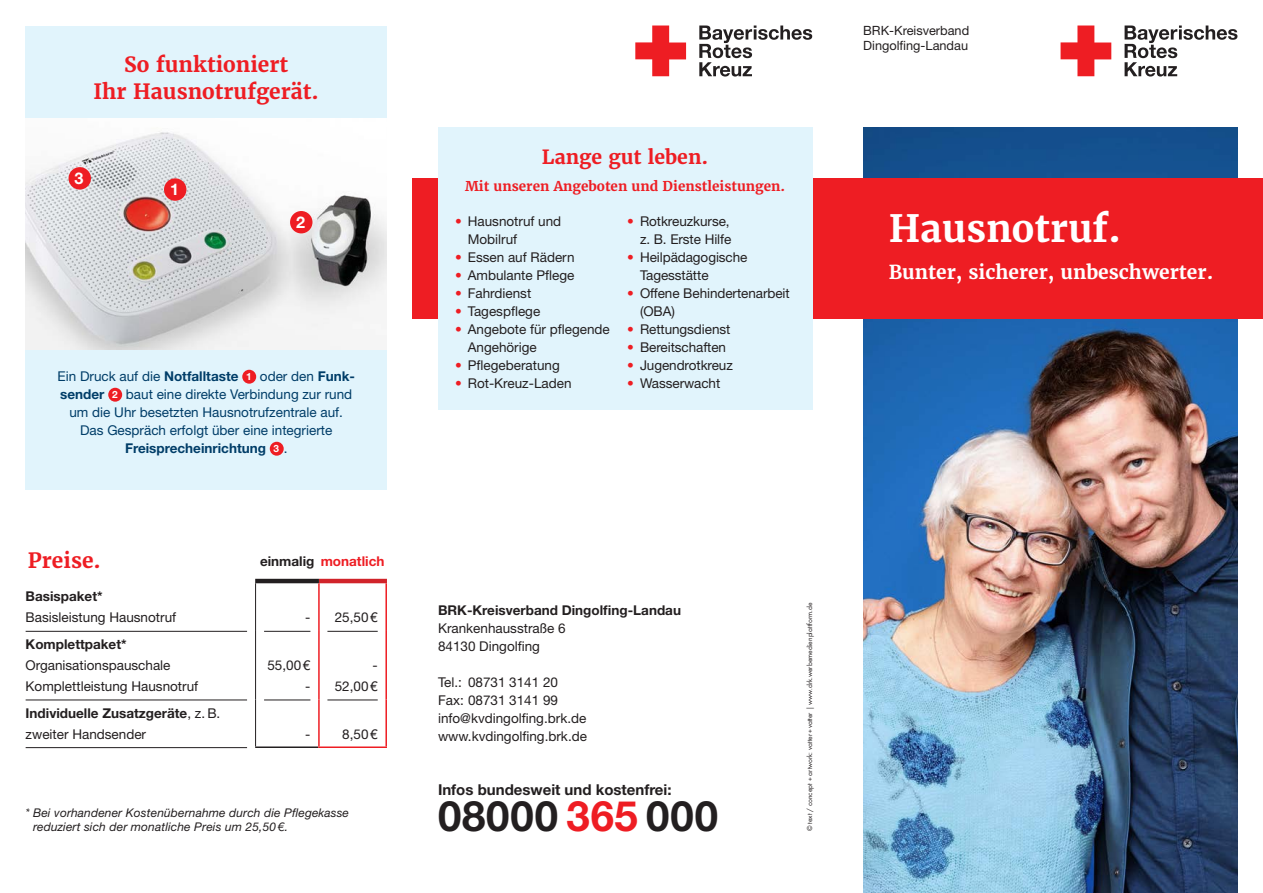
<style>
.page{position:relative;width:1263px;height:893px;background:#fff}
.page>*{position:absolute;margin:0;border:0;box-sizing:border-box;transform-origin:0 0}
.t1{font:700 42px "Helvetica Neue LT Std";letter-spacing:.02em;color:#231f20}
.t2{font:700 37.5px "Merriweather";color:#fff}
.t3{font:700 21px/27px "Merriweather";color:#ee1d23;text-align:center}
.t4{font:700 19.5px "Merriweather";color:#ee1d23}
.t5{font:700 19.2px "Merriweather";color:#fff}
.t6{font:700 16.2px "Helvetica Neue LT Std";color:#fff}
.t7{font:700 15px "Helvetica Neue LT Std";color:#231f20}
.t8{font:13.5px/18px "Helvetica Neue LT Std";color:#231f20}
.t9{font:13.5px/18px "Helvetica Neue LT Std";color:#003d68;text-align:center}
.t10{font:700 13.5px/21px "Helvetica Neue LT Std";color:#231f20}
.t11{font:700 13.5px "Merriweather";color:#ee1d23}
.t12{font:700 13.5px "Helvetica Neue LT Std";color:#ee1d23}
.t13{font:12.75px/15px "Helvetica Neue LT Std";color:#231f20}
.t14{font:italic 12px/14.4px "Helvetica Neue LT Std";letter-spacing:.01em;color:#231f20}
.t15{font:7.5px "Futura EFOP";color:#231f20}
.s1{font-weight:700}
.s2{font-weight:700;font-size:10.05px;color:#fff}
.s3{color:#231f20}
.s4{font-weight:400}
.s5{color:#ee1d23}
</style>
<div class="page">
<img style="left:863px;top:128px;width:374px;height:765px">
<div style="left:26px;top:26px;width:361px;height:463px;background:#e1f4fc"></div>
<div style="left:242px;top:370px;width:14px;height:14px;background:#ee1d23;border-radius:50%"></div>
<div style="left:108px;top:388px;width:14px;height:14px;background:#ee1d23;border-radius:50%"></div>
<div style="left:270px;top:442px;width:14px;height:14px;background:#ee1d23;border-radius:50%"></div>
<img style="left:26px;top:118px;width:361px;height:231px">
<div style="left:164px;top:178px;width:22px;height:23px;background:#ee1d23;border-radius:50%"></div>
<div style="left:290px;top:211px;width:22px;height:22px;background:#ee1d23;border-radius:50%"></div>
<div style="left:69px;top:167px;width:22px;height:23px;background:#ee1d23;border-radius:50%"></div>
<div style="left:412px;top:179px;width:851px;height:140px;background:#ee1d23"></div>
<svg style="left:635px;top:26px;width:51px;height:50px"></svg>
<svg style="left:699px;top:26px;width:113px;height:51px"></svg>
<svg style="left:1060px;top:26px;width:51px;height:50px"></svg>
<svg style="left:1124px;top:26px;width:113px;height:51px"></svg>
<hr style="left:319px;top:579px;width:68px;height:4px;background:#d1232a">
<hr style="left:255px;top:583px;width:1px;height:48px;background:#231f20">
<hr style="left:255px;top:631px;width:1px;height:69px;background:#231f20">
<hr style="left:255px;top:700px;width:1px;height:46px;background:#231f20">
<hr style="left:255px;top:579px;width:64px;height:4px;background:#231f20">
<hr style="left:255px;top:746px;width:63px;height:2px;background:#231f20">
<hr style="left:318px;top:583px;width:2px;height:48px;background:#ee1d23">
<hr style="left:385px;top:583px;width:2px;height:48px;background:#ee1d23">
<hr style="left:318px;top:631px;width:2px;height:69px;background:#ee1d23">
<hr style="left:385px;top:631px;width:2px;height:69px;background:#ee1d23">
<hr style="left:318px;top:700px;width:2px;height:46px;background:#ee1d23">
<hr style="left:385px;top:700px;width:2px;height:46px;background:#ee1d23">
<hr style="left:318px;top:746px;width:69px;height:2px;background:#ee1d23">
<hr style="left:26px;top:631px;width:221px;height:1px;background:#231f20">
<hr style="left:264px;top:631px;width:46px;height:1px;background:#231f20">
<hr style="left:327px;top:631px;width:51px;height:1px;background:#231f20">
<hr style="left:26px;top:700px;width:221px;height:1px;background:#231f20">
<hr style="left:264px;top:700px;width:46px;height:1px;background:#231f20">
<hr style="left:327px;top:700px;width:51px;height:1px;background:#231f20">
<hr style="left:26px;top:747px;width:221px;height:1px;background:#231f20">
<div style="left:438px;top:128px;width:374px;height:282px;background:#e1f4fc"></div>
<h3 class="t3" style="left:94px;top:51px;width:227px">So funktioniert<br>Ihr Hausnotrufgerät.</h3>
<p class="t6" style="left:75px;top:168px;width:10px">3</p>
<p class="t6" style="left:170px;top:180px;width:10px">1</p>
<p class="t6" style="left:296px;top:212px;width:10px">2</p>
<p class="t9" style="left:57px;top:367px;width:299px">Ein Druck auf die <span class="s1">Notfalltaste</span> <span class="s2">1</span> oder den <span class="s1">Funk&shy;sender</span> <span class="s2">2</span> baut eine direkte Verbindung zur rund um die Uhr besetzten Hausnotrufzentrale auf.<br>Das Gespräch erfolgt über eine integrierte <span class="s1">Freisprecheinrichtung</span> <span class="s2">3</span> .</p>
<h3 class="t3" style="left:28px;top:547px;width:75px">Preise.</h3>
<p class="t12" style="left:260px;top:553px;width:126px"><span class="s3">einmalig</span> monatlich</p>
<p class="t10" style="left:26px;top:586px;width:78px">Basispaket*</p>
<p class="t8" style="left:26px;top:608px;width:152px">Basisleistung Hausnotruf</p>
<p class="t8" style="left:305px;top:608px;width:74px">- 25,50€</p>
<p class="t10" style="left:26px;top:633px;width:102px">Komplettpaket*</p>
<p class="t8" style="left:26px;top:655px;width:174px;line-height:21px">Organisationspauschale<br>Komplettleistung Hausnotruf</p>
<p class="t8" style="left:267px;top:655px;width:44px;line-height:21px;text-align:right">55,00€ -</p>
<p class="t8" style="left:335px;top:655px;width:44px;line-height:21px;text-align:right">-<br>52,00€</p>
<p class="t10" style="left:26px;top:702px;width:196px">Individuelle Zusatzgeräte<span class="s4">, z. B. zweiter Handsender</span></p>
<p class="t8" style="left:305px;top:725px;width:74px">- 8,50€</p>
<p class="t14" style="left:33px;top:805px;width:318px;text-indent:-8px">* Bei vorhandener Kostenübernahme durch die Pflegekasse reduziert sich der monatliche Preis um 25,50 €.</p>
<h3 class="t4" style="left:542px;top:144px;width:168px">Lange gut leben.</h3>
<p class="t11" style="left:465px;top:177px;width:322px">Mit unseren Angeboten und Dienstleistungen.</p>
<p class="t8" style="left:468px;top:212px;width:95px;text-indent:-13px"><span class="s5">•</span> Hausnotruf und<br>Mobilruf</p>
<p class="t8" style="left:455px;top:248px;width:121px"><span class="s5">•</span> Essen auf Rädern</p>
<p class="t8" style="left:455px;top:266px;width:121px"><span class="s5">•</span> Ambulante Pflege</p>
<p class="t8" style="left:455px;top:284px;width:78px"><span class="s5">•</span> Fahrdienst</p>
<p class="t8" style="left:455px;top:302px;width:87px"><span class="s5">•</span> Tagespflege</p>
<p class="t8" style="left:468px;top:320px;width:144px;text-indent:-13px"><span class="s5">•</span> Angebote für pflegende<br>Angehörige</p>
<p class="t8" style="left:455px;top:356px;width:106px"><span class="s5">•</span> Pflegeberatung</p>
<p class="t8" style="left:455px;top:374px;width:118px"><span class="s5">•</span> Rot-Kreuz-Laden</p>
<p class="t8" style="left:627px;top:212px;width:106px;text-align:right"><span class="s5">•</span> Rotkreuzkurse, z. B. Erste Hilfe</p>
<p class="t8" style="left:640px;top:248px;width:109px;text-indent:-13px"><span class="s5">•</span> Heilpädagogische<br>Tagesstätte</p>
<p class="t8" style="left:640px;top:284px;width:151px;text-indent:-13px"><span class="s5">•</span> Offene Behindertenarbeit (OBA)</p>
<p class="t8" style="left:627px;top:320px;width:105px"><span class="s5">•</span> Rettungsdienst</p>
<p class="t8" style="left:627px;top:338px;width:100px"><span class="s5">•</span> Bereitschaften</p>
<p class="t8" style="left:627px;top:356px;width:107px"><span class="s5">•</span> Jugendrotkreuz</p>
<p class="t8" style="left:627px;top:374px;width:95px"><span class="s5">•</span> Wasserwacht</p>
<p class="t13" style="left:863px;top:22px;width:108px">BRK-Kreisverband<br>Dingolfing-Landau</p>
<h2 class="t2" style="left:889px;top:205px;width:234px">Hausnotruf.</h2>
<h3 class="t5" style="left:889px;top:260px;width:326px">Bunter, sicherer, unbeschwerter.</h3>
<p class="t10" style="left:438px;top:600px;width:244px">BRK-Kreisverband Dingolfing-Landau</p>
<p class="t8" style="left:438px;top:619px;width:129px">Krankenhausstraße 6<br>84130 Dingolfing</p>
<p class="t8" style="left:438px;top:673px;width:150px">Tel.: 08731 3141 20<br>Fax: 08731 3141 99 info@kvdingolfing.brk.de www.kvdingolfing.brk.de</p>
<p class="t7" style="left:438px;top:781px;width:235px">Infos bundesweit und kostenfrei:</p>
<h1 class="t1" style="left:438px;top:790px;width:282px">08000 <span class="s5">365</span> 000</h1>
<p class="t15" style="left:805px;top:831px;width:230px;rotate:-90deg">© text / concept + artwork: vatter+vatter | www.drk.werbemedienplattform.de</p>
</div>
